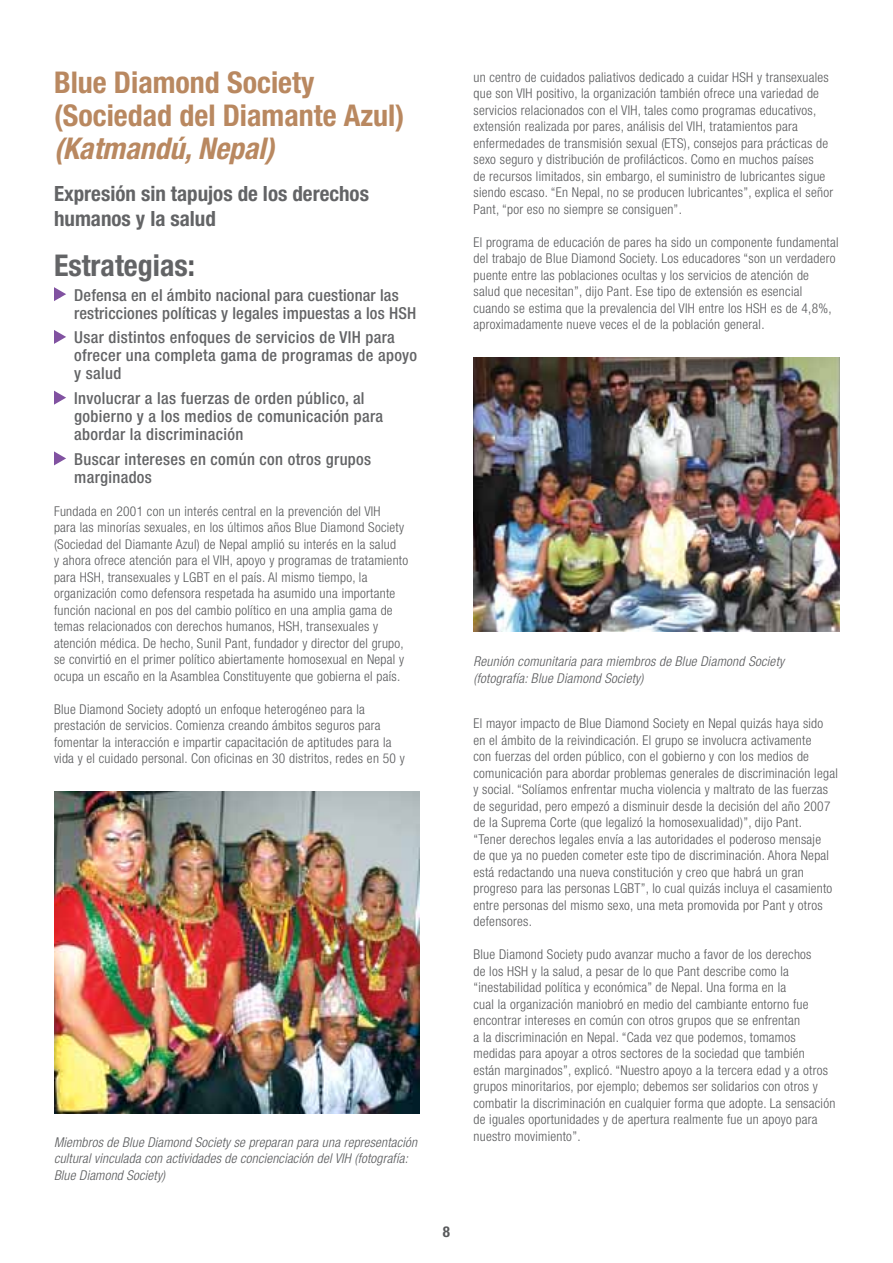
<style>
.page{position:relative;width:893px;height:1263px;background:#fff}
.page>*{position:absolute;margin:0;border:0;box-sizing:border-box;transform-origin:0 0}
.t1{font:700 condensed 30px/33px "Helvetica Neue LT Std";color:#b98860}
.t2{font:italic 700 condensed 30px "Helvetica Neue LT Std";color:#b98860}
.t3{font:700 condensed 30px "Helvetica Neue LT Std";color:#636466}
.t4{font:700 condensed 21px/25.2px "Helvetica Neue LT Std";color:#636466}
.t5{font:500 condensed 16.5px/18px "Helvetica Neue LT Std";letter-spacing:.02em;color:#636466}
.t6{font:700 condensed 15px "Helvetica Neue LT Std";color:#58595b}
.t7{font:300 condensed 13.5px/16.5px "Helvetica Neue LT Std";letter-spacing:.02em;color:#58595b}
.t8{font:italic 300 condensed 13.5px/16.5px "Helvetica Neue LT Std";letter-spacing:.015em;color:#58595b}
.s1{color:#58595b}
</style>
<div class="page">
<img style="left:54px;top:791px;width:365px;height:323px">
<img style="left:473px;top:358px;width:367px;height:273px">
<svg style="left:54px;top:287px;width:12px;height:14px"></svg>
<svg style="left:54px;top:330px;width:12px;height:14px"></svg>
<svg style="left:54px;top:391px;width:12px;height:14px"></svg>
<svg style="left:54px;top:451px;width:12px;height:14px"></svg>
<h1 class="t1" style="left:54px;top:66px;width:352px">Blue Diamond Society (Sociedad del Diamante Azul)</h1>
<h1 class="t2" style="left:54px;top:131px;width:222px">(Katmandú, Nepal)</h1>
<h2 class="t4" style="left:54px;top:181px;width:317px">Expresión sin tapujos de los derechos humanos y la salud</h2>
<h1 class="t3" style="left:54px;top:247px;width:142px">Estrategias<span class="s1">:</span></h1>
<p class="t5" style="left:74px;top:286px;width:344px;text-indent:-20px">• Defensa en el ámbito nacional para cuestionar las restricciones políticas y legales impuestas a los HSH</p>
<p class="t5" style="left:74px;top:328px;width:344px;text-indent:-20px">• Usar distintos enfoques de servicios de VIH para ofrecer una completa gama de programas de apoyo y salud</p>
<p class="t5" style="left:74px;top:389px;width:310px;text-indent:-20px">• Involucrar a las fuerzas de orden público, al gobierno y a los medios de comunicación para abordar la discriminación</p>
<p class="t5" style="left:74px;top:450px;width:298px;text-indent:-20px">• Buscar intereses en común con otros grupos marginados</p>
<p class="t7" style="left:54px;top:503px;width:356px">Fundada en 2001 con un interés central en la prevención del VIH<br>para las minorías sexuales, en los últimos años Blue Diamond Society (Sociedad del Diamante Azul) de Nepal amplió su interés en la salud<br>y ahora ofrece atención para el VIH, apoyo y programas de tratamiento para HSH, transexuales y LGBT en el país. Al mismo tiempo, la organización como defensora respetada ha asumido una importante función nacional en pos del cambio político en una amplia gama de temas relacionados con derechos humanos, HSH, transexuales y atención médica. De hecho, Sunil Pant, fundador y director del grupo, se convirtió en el primer político abiertamente homosexual en Nepal y ocupa un escaño en la Asamblea Constituyente que gobierna el país.</p>
<p class="t7" style="left:54px;top:701px;width:352px">Blue Diamond Society adoptó un enfoque heterogéneo para la prestación de servicios. Comienza creando ámbitos seguros para fomentar la interacción e impartir capacitación de aptitudes para la vida y el cuidado personal. Con oficinas en 30 distritos, redes en 50 y</p>
<p class="t8" style="left:54px;top:1134px;width:365px">Miembros de Blue Diamond Society se preparan para una representación cultural vinculada con actividades de concienciación del VIH (fotografía:<br>Blue Diamond Society)</p>
<p class="t7" style="left:473px;top:69px;width:361px">un centro de cuidados paliativos dedicado a cuidar HSH y transexuales que son VIH positivo, la organización también ofrece una variedad de servicios relacionados con el VIH, tales como programas educativos, extensión realizada por pares, análisis del VIH, tratamientos para enfermedades de transmisión sexual (ETS), consejos para prácticas de sexo seguro y distribución de profilácticos. Como en muchos países<br>de recursos limitados, sin embargo, el suministro de lubricantes sigue siendo escaso. “En Nepal, no se producen lubricantes”, explica el señor Pant, “por eso no siempre se consiguen”.</p>
<p class="t7" style="left:473px;top:233px;width:367px">El programa de educación de pares ha sido un componente fundamental del trabajo de Blue Diamond Society. Los educadores “son un verdadero puente entre las poblaciones ocultas y los servicios de atención de salud que necesitan”, dijo Pant. Ese tipo de extensión es esencial cuando se estima que la prevalencia del VIH entre los HSH es de 4,8%, aproximadamente nueve veces el de la población general.</p>
<p class="t8" style="left:473px;top:653px;width:312px">Reunión comunitaria para miembros de Blue Diamond Society (fotografía: Blue Diamond Society)</p>
<p class="t7" style="left:473px;top:715px;width:366px">El mayor impacto de Blue Diamond Society en Nepal quizás haya sido en el ámbito de la reivindicación. El grupo se involucra activamente<br>con fuerzas del orden público, con el gobierno y con los medios de comunicación para abordar problemas generales de discriminación legal y social. “Solíamos enfrentar mucha violencia y maltrato de las fuerzas de seguridad, pero empezó a disminuir desde la decisión del año 2007 de la Suprema Corte (que legalizó la homosexualidad)”, dijo Pant.<br>“Tener derechos legales envía a las autoridades el poderoso mensaje<br>de que ya no pueden cometer este tipo de discriminación. Ahora Nepal está redactando una nueva constitución y creo que habrá un gran progreso para las personas LGBT”, lo cual quizás incluya el casamiento entre personas del mismo sexo, una meta promovida por Pant y otros defensores.</p>
<p class="t7" style="left:473px;top:946px;width:363px">Blue Diamond Society pudo avanzar mucho a favor de los derechos<br>de los HSH y la salud, a pesar de lo que Pant describe como la “inestabilidad política y económica” de Nepal. Una forma en la<br>cual la organización maniobró en medio del cambiante entorno fue encontrar intereses en común con otros grupos que se enfrentan<br>a la discriminación en Nepal. “Cada vez que podemos, tomamos medidas para apoyar a otros sectores de la sociedad que también<br>están marginados”, explicó. “Nuestro apoyo a la tercera edad y a otros grupos minoritarios, por ejemplo; debemos ser solidarios con otros y combatir la discriminación en cualquier forma que adopte. La sensación de iguales oportunidades y de apertura realmente fue un apoyo para nuestro movimiento”.</p>
<p class="t6" style="left:443px;top:1223px;width:9px">8</p>
</div>
